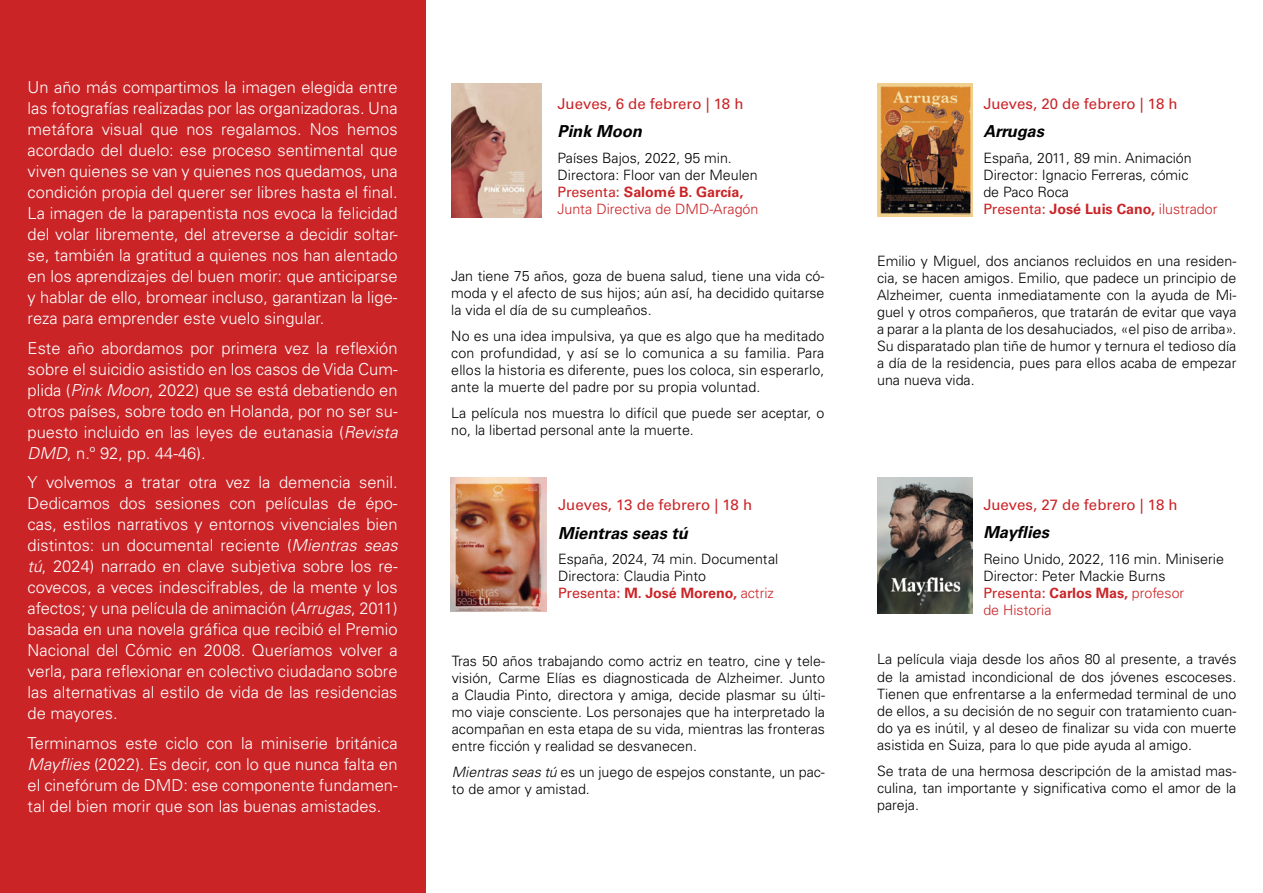
<style>
.page{position:relative;width:1263px;height:893px;background:#fff}
.page>*{position:absolute;margin:0;border:0;box-sizing:border-box;transform-origin:0 0}
.t1{font:300 16.5px/21px "Univers LT Std";color:#fff;text-align:justify}
.t2{font:italic 700 16.5px "Univers LT Std";color:#000}
.t3{font:15px "Univers LT Std";color:#ca2427}
.t4{font:300 14.25px/17.1px "Univers LT Std";color:#000}
.s1{font-style:italic}
.s2{font-weight:400;color:#ca2427}
.s3{font-weight:700;color:#ca2427}
.s4{color:#ca2427}
</style>
<div class="page">
<div style="left:0;top:0;width:425px;height:893px;background:#ca2427"></div>
<img style="left:451px;top:478px;width:95px;height:134px">
<img style="left:451px;top:83px;width:91px;height:135px">
<img style="left:877px;top:478px;width:96px;height:135px">
<img style="left:877px;top:83px;width:95px;height:134px">
<p class="t1" style="left:28px;top:77px;width:371px">Un año más compartimos la imagen elegida entre las fotografías realizadas por las organizadoras. Una metáfora visual que nos regalamos. Nos hemos acordado del duelo: ese proceso sentimental que viven quienes se van y quienes nos quedamos, una condición propia del querer ser libres hasta el final.<br>La imagen de la parapentista nos evoca la felicidad del volar libremente, del atreverse a decidir soltar&shy;se, también la gratitud a quienes nos han alentado en los aprendizajes del buen morir: que anticiparse y hablar de ello, bromear incluso, garantizan la lige&shy;reza para emprender este vuelo singular.</p>
<p class="t1" style="left:28px;top:337px;width:371px">Este año abordamos por primera vez la reflexión sobre el suicidio asistido en los casos de Vida Cum&shy;plida (<span class="s1">Pink Moon</span>, 2022) que se está debatiendo en otros países, sobre todo en Holanda, por no ser su&shy;puesto incluido en las leyes de eutanasia (<span class="s1">Revista DMD</span>, n.º 92, pp. 44-46).</p>
<p class="t1" style="left:28px;top:472px;width:371px">Y volvemos a tratar otra vez la demencia senil.<br>Dedicamos dos sesiones con películas de épo&shy;cas, estilos narrativos y entornos vivenciales bien distintos: un documental reciente (<span class="s1">Mientras seas tú</span>, 2024) narrado en clave subjetiva sobre los re&shy;covecos, a veces indescifrables, de la mente y los afectos; y una película de animación (<span class="s1">Arrugas</span>, 2011) basada en una novela gráfica que recibió el Premio Nacional del Cómic en 2008. Queríamos volver a verla, para reflexionar en colectivo ciudadano sobre las alternativas al estilo de vida de las residencias de mayores.</p>
<p class="t1" style="left:28px;top:732px;width:371px">Terminamos este ciclo con la miniserie británica <span class="s1">Mayflies</span> (2022). Es decir, con lo que nunca falta en el cinefórum de DMD: ese componente fundamen&shy;tal del bien morir que son las buenas amistades.</p>
<p class="t3" style="left:558px;top:95px;width:187px">Jueves, 6 de febrero | 18 h</p>
<p class="t2" style="left:558px;top:122px;width:86px">Pink Moon</p>
<p class="t4" style="left:558px;top:149px;width:202px">Países Bajos, 2022, 95 min.<br>Directora: Floor van der Meulen<br><span class="s2">Presenta:</span> <span class="s3">Salomé B. García,<br></span><span class="s4">Junta Directiva de DMD-Aragón</span></p>
<p class="t4" style="left:451px;top:267px;width:375px;text-align:justify">Jan tiene 75 años, goza de buena salud, tiene una vida có&shy;moda y el afecto de sus hijos; aún así, ha decidido quitarse la vida el día de su cumpleaños.</p>
<p class="t4" style="left:451px;top:327px;width:375px;text-align:justify">No es una idea impulsiva, ya que es algo que ha meditado con profundidad, y así se lo comunica a su familia. Para ellos la historia es diferente, pues los coloca, sin esperarlo, ante la muerte del padre por su propia voluntad.</p>
<p class="t4" style="left:451px;top:404px;width:375px">La película nos muestra lo difícil que puede ser aceptar, o no, la libertad personal ante la muerte.</p>
<p class="t3" style="left:558px;top:496px;width:196px">Jueves, 13 de febrero | 18 h</p>
<p class="t2" style="left:558px;top:523px;width:131px">Mientras seas tú</p>
<p class="t4" style="left:558px;top:550px;width:222px">España, 2024, 74 min. Documental<br>Directora: Claudia Pinto<br><span class="s2">Presenta:</span> <span class="s3">M. José Moreno,</span> <span class="s4">actriz</span></p>
<p class="t4" style="left:452px;top:652px;width:375px;text-align:justify">Tras 50 años trabajando como actriz en teatro, cine y tele&shy;visión, Carme Elías es diagnosticada de Alzheimer. Junto a Claudia Pinto, directora y amiga, decide plasmar su últi&shy;mo viaje consciente. Los personajes que ha interpretado la acompañan en esta etapa de su vida, mientras las fronteras entre ficción y realidad se desvanecen.</p>
<p class="t4" style="left:452px;top:763px;width:375px"><span class="s1">Mientras seas tú</span> es un juego de espejos constante, un pac&shy;to de amor y amistad.</p>
<p class="t3" style="left:983px;top:95px;width:196px">Jueves, 20 de febrero | 18 h</p>
<p class="t2" style="left:983px;top:122px;width:62px">Arrugas</p>
<p class="t4" style="left:983px;top:149px;width:236px">España, 2011, 89 min. Animación<br>Director: Ignacio Ferreras, cómic<br>de Paco Roca<br><span class="s2">Presenta:</span> <span class="s3">José Luis Cano,</span> <span class="s4">ilustrador</span></p>
<p class="t4" style="left:877px;top:252px;width:361px;text-align:justify">Emilio y Miguel, dos ancianos recluidos en una residen&shy;cia, se hacen amigos. Emilio, que padece un principio de Alzheimer, cuenta inmediatamente con la ayuda de Mi&shy;guel y otros compañeros, que tratarán de evitar que vaya a parar a la planta de los desahuciados, «el piso de arriba».<br>Su disparatado plan tiñe de humor y ternura el tedioso día a día de la residencia, pues para ellos acaba de empezar una nueva vida.</p>
<p class="t3" style="left:983px;top:495px;width:196px">Jueves, 27 de febrero | 18 h</p>
<p class="t2" style="left:983px;top:522px;width:67px">Mayflies</p>
<p class="t4" style="left:983px;top:550px;width:242px">Reino Unido, 2022, 116 min. Miniserie<br>Director: Peter Mackie Burns<br><span class="s2">Presenta:</span> <span class="s3">Carlos Mas,</span> <span class="s4">profesor<br>de Historia</span></p>
<p class="t4" style="left:877px;top:651px;width:361px;text-align:justify">La película viaja desde los años 80 al presente, a través de la amistad incondicional de dos jóvenes escoceses.<br>Tienen que enfrentarse a la enfermedad terminal de uno de ellos, a su decisión de no seguir con tratamiento cuan&shy;do ya es inútil, y al deseo de finalizar su vida con muerte asistida en Suiza, para lo que pide ayuda al amigo.</p>
<p class="t4" style="left:877px;top:762px;width:361px;text-align:justify">Se trata de una hermosa descripción de la amistad mas&shy;culina, tan importante y significativa como el amor de la pareja.</p>
</div>
